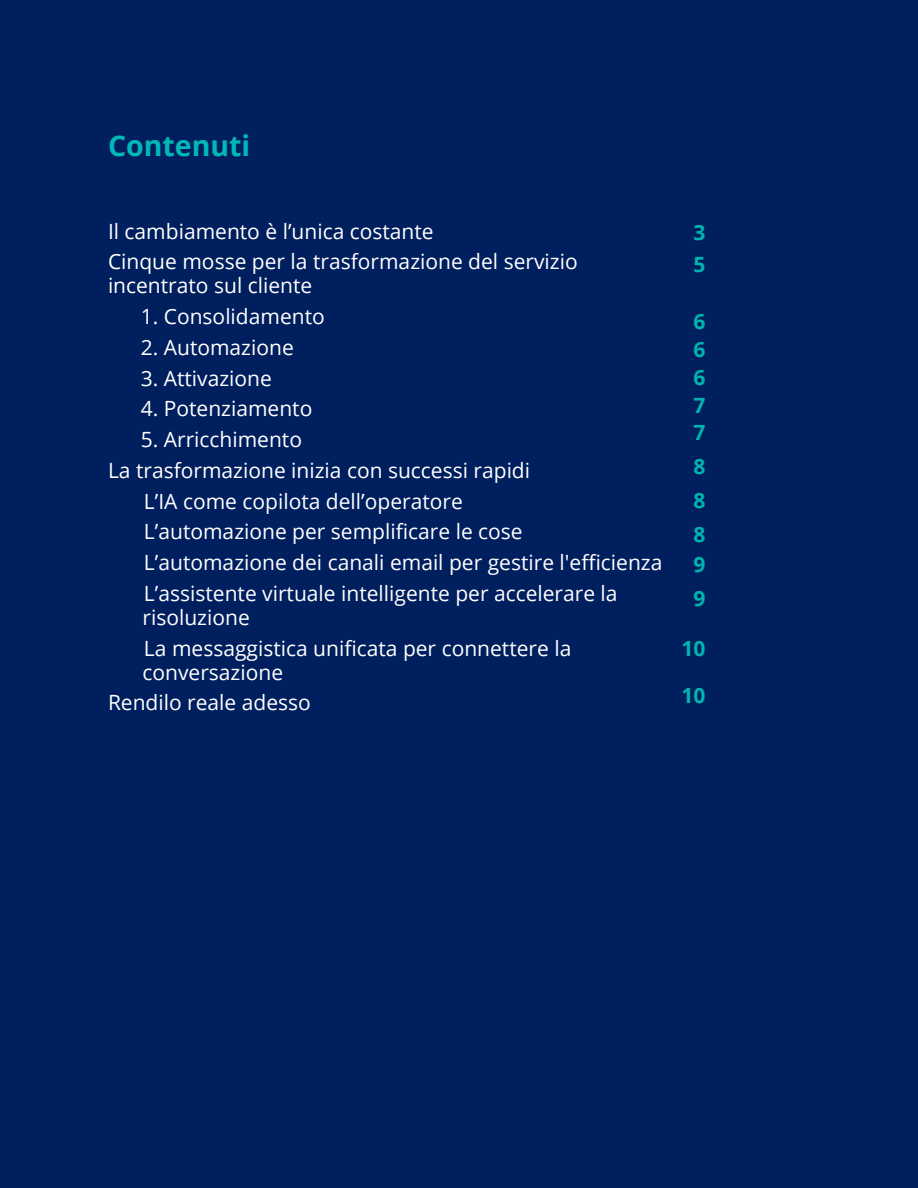
<style>
.page{position:relative;width:918px;height:1188px;background:#001f5e}
.page>*{position:absolute;margin:0;border:0;box-sizing:border-box;transform-origin:0 0}
.t1{font:700 28.5px "Open Sans";color:#00b8b8}
.t2{font:21px/30.8px "Open Sans";color:#fff}
.t3{font:700 21px/27.8px "Open Sans";color:#00b5af}
</style>
<div class="page">
<h1 class="t1" style="left:108px;top:125px;width:144px">Contenuti</h1>
<p class="t2" style="left:108px;top:215px;width:471px">Il cambiamento è l’unica costante<br>Cinque mosse per la trasformazione del servizio</p>
<p class="t2" style="left:108px;top:270px;width:206px">incentrato sul cliente</p>
<p class="t2" style="left:141px;top:301px;width:186px">1. Consolidamento</p>
<p class="t2" style="left:141px;top:331px;width:155px">2. Automazione</p>
<p class="t2" style="left:141px;top:362px;width:133px">3. Attivazione</p>
<p class="t2" style="left:141px;top:393px;width:173px">4. Potenziamento</p>
<p class="t2" style="left:141px;top:424px;width:163px">5. Arricchimento</p>
<p class="t2" style="left:108px;top:454px;width:424px">La trasformazione inizia con successi rapidi</p>
<p class="t2" style="left:144px;top:485px;width:320px">L’IA come copilota dell’operatore</p>
<p class="t2" style="left:144px;top:516px;width:380px">L’automazione per semplificare le cose</p>
<p class="t2" style="left:144px;top:547px;width:520px">L’automazione dei canali email per gestire l'efficienza</p>
<p class="t2" style="left:144px;top:577px;width:475px">L’assistente virtuale intelligente per accelerare la</p>
<p class="t2" style="left:143px;top:601px;width:430px">risoluzione<br>La messaggistica unificata per connettere la</p>
<p class="t2" style="left:108px;top:656px;width:204px;text-align:center">conversazione<br>Rendilo reale adesso</p>
<p class="t3" style="left:694px;top:216px;width:13px;line-height:32.2px">3<br>5</p>
<p class="t3" style="left:694px;top:307px;width:13px;text-align:justify">6<br>6<br>6<br>7<br>7</p>
<p class="t3" style="left:694px;top:449px;width:13px;line-height:33.8px;text-align:justify">8<br>8<br>8</p>
<p class="t3" style="left:694px;top:547px;width:13px;line-height:33.8px">9<br>9</p>
<p class="t3" style="left:682px;top:634px;width:25px">10</p>
<p class="t3" style="left:682px;top:681px;width:25px">10</p>
</div>
